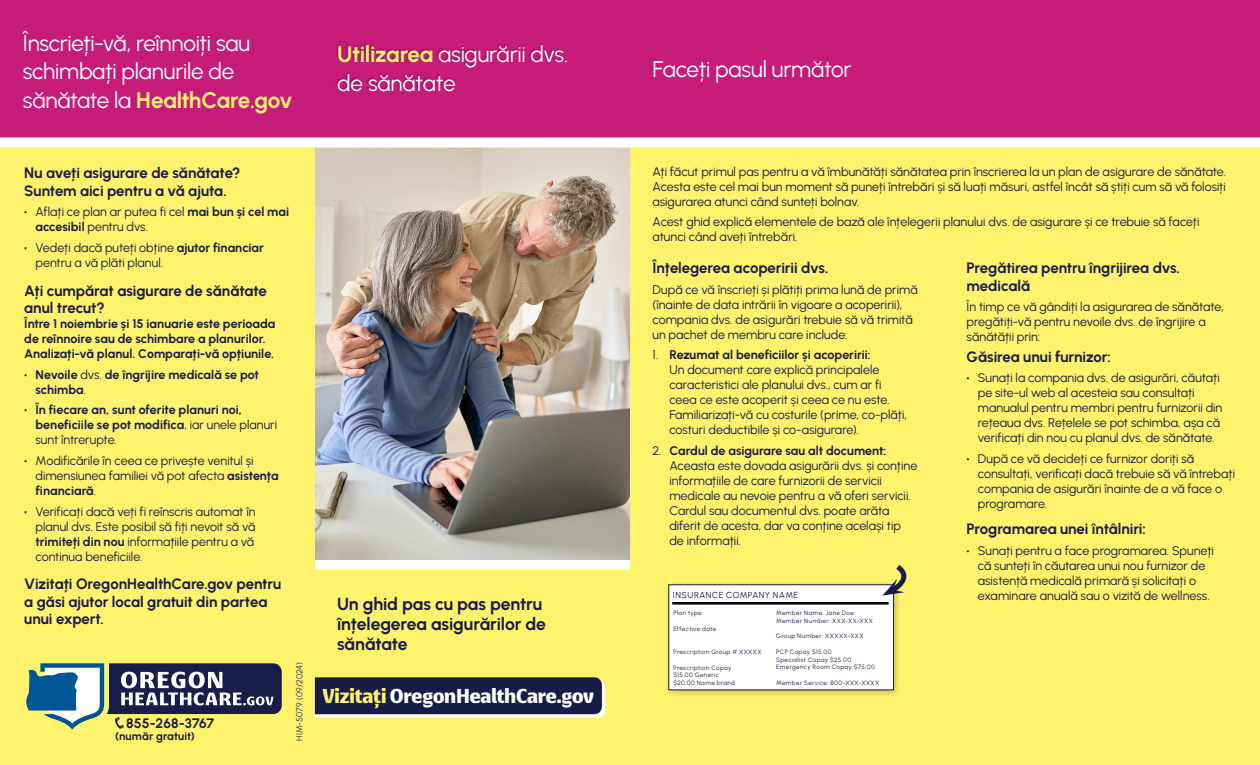
<style>
.page{position:relative;width:1260px;height:765px;background:#fff26c}
.page>*{position:absolute;margin:0;border:0;box-sizing:border-box;transform-origin:0 0}
.t1{font:22.5px/28.8px "Urbanist";letter-spacing:-.01em;color:#fff}
.t2{font:900 20.75px "Basel Neue";letter-spacing:-.045em;color:#fff;scale:.9 1}
.t3{font:17.5px/20px "Urbanist";letter-spacing:-.005em;color:#181d48}
.t4{font:15px/17.5px "Urbanist";letter-spacing:-.005em;color:#181d48}
.t5{font:13.75px "Urbanist";color:#181d48}
.t6{font:12.5px/15px "Urbanist";color:#181d48}
.t7{font:11.25px "Urbanist";letter-spacing:.015em;color:#181d48}
.t8{font:8.75px "Urbanist";letter-spacing:.06em;color:#181d48}
.t9{font:8.75px "Urbanist";letter-spacing:.015em;color:#333458}
.t10{font:6.25px/7.5px "Urbanist";letter-spacing:.065em;color:#181d48}
.s1{color:#fff26c}
</style>
<div class="page">
<div style="left:0;top:0;width:1260px;height:138px;background:#c61b79"></div>
<div style="left:335px;top:43px;width:232px;height:49px;background:#000;opacity:.25"></div>
<div style="left:315px;top:560px;width:315px;height:10px;background:#fff"></div>
<img style="left:315px;top:148px;width:315px;height:412px">
<div style="left:664px;top:580px;width:238px;height:118px;background:#000;opacity:.25"></div>
<div style="left:669px;top:585px;width:225px;height:105px;background:#fff"></div>
<hr style="left:672px;top:602px;width:217px;height:3px;background:#000">
<svg style="left:882px;top:565px;width:25px;height:31px"></svg>
<div style="left:0;top:138px;width:1260px;height:10px;background:#fff"></div>
<svg style="left:315px;top:677px;width:290px;height:41px;background:#313559"></svg>
<svg style="left:26px;top:663px;width:256px;height:66px"></svg>
<h1 class="t1" style="left:23px;top:28px;width:271px">Înscrieți-vă, reînnoiți sau schimbați planurile de sănătate la <span class="s1">HealthCare.gov</span></h1>
<h1 class="t1" style="left:337px;top:39px;width:232px"><span class="s1">Utilizarea</span> asigurării dvs. de sănătate</h1>
<p class="t4" style="left:24px;top:164px;width:218px">Nu aveți asigurare de sănătate?<br>Suntem aici pentru a vă ajuta.</p>
<p class="t6" style="left:35px;top:204px;width:255px;text-indent:-11px">• Aflați ce plan ar putea fi cel mai bun și cel mai accesibil pentru dvs.</p>
<p class="t6" style="left:35px;top:240px;width:230px;text-indent:-11px">• Vedeți dacă puteți obține ajutor financiar pentru a vă plăti planul.</p>
<p class="t4" style="left:24px;top:281px;width:244px">Ați cumpărat asigurare de sănătate anul trecut?</p>
<p class="t6" style="left:24px;top:316px;width:253px">Între 1 noiembrie și 15 ianuarie este perioada de reînnoire sau de schimbare a planurilor.<br>Analizați-vă planul. Comparați-vă opțiunile.</p>
<p class="t6" style="left:35px;top:366px;width:225px;text-indent:-11px">• Nevoile dvs. de îngrijire medicală se pot schimba.</p>
<p class="t6" style="left:35px;top:402px;width:243px;text-indent:-11px">• În fiecare an, sunt oferite planuri noi, beneficiile se pot modifica, iar unele planuri sunt întrerupte.</p>
<p class="t6" style="left:35px;top:453px;width:245px;text-indent:-11px">• Modificările în ceea ce privește venitul și dimensiunea familiei vă pot afecta asistența financiară.</p>
<p class="t6" style="left:35px;top:503px;width:222px;text-align:justify;text-indent:-11px">• Verificați dacă veți fi reînscris automat în planul dvs. Este posibil să fiți nevoit să vă trimiteți din nou informațiile pentru a vă continua beneficiile.</p>
<p class="t4" style="left:24px;top:575px;width:258px">Vizitați OregonHealthCare.gov pentru a găsi ajutor local gratuit din partea unui expert.</p>
<p class="t5" style="left:126px;top:714px;width:89px">855-268-3767</p>
<p class="t7" style="left:115px;top:728px;width:81px">(număr gratuit)</p>
<p class="t9" style="left:294px;top:741px;width:81px;rotate:-90deg">HIM-5079 (09/2024)</p>
<h3 class="t3" style="left:337px;top:594px;width:211px">Un ghid pas cu pas pentru înțelegerea asigurărilor de sănătate</h3>
<h2 class="t2" style="left:322px;top:683px;width:304px"><span class="s1">Vizitați</span> OregonHealthCare.gov</h2>
<h1 class="t1" style="left:652px;top:54px;width:201px">Faceți pasul următor</h1>
<p class="t6" style="left:652px;top:163px;width:575px;text-align:justify">Ați făcut primul pas pentru a vă îmbunătăți sănătatea prin înscrierea la un plan de asigurare de sănătate.<br>Acesta este cel mai bun moment să puneți întrebări și să luați măsuri, astfel încât să știți cum să vă folosiți asigurarea atunci când sunteți bolnav.</p>
<p class="t6" style="left:652px;top:214px;width:549px">Acest ghid explică elementele de bază ale înțelegerii planului dvs. de asigurare și ce trebuie să faceți atunci când aveți întrebări.</p>
<p class="t4" style="left:652px;top:259px;width:178px">Înțelegerea acoperirii dvs.</p>
<p class="t6" style="left:652px;top:281px;width:267px">După ce vă înscrieți și plătiți prima lună de primă (înainte de data intrării în vigoare a acoperirii), compania dvs. de asigurări trebuie să vă trimită un pachet de membru care include:</p>
<p class="t6" style="left:669px;top:347px;width:239px;text-indent:-17px">1. Rezumat al beneficiilor și acoperirii:<br>Un document care explică principalele caracteristici ale planului dvs., cum ar fi ceea ce este acoperit și ceea ce nu este.<br>Familiarizați-vă cu costurile (prime, co-plăți, costuri deductibile și co-asigurare).</p>
<p class="t6" style="left:669px;top:443px;width:249px;text-indent:-17px">2. Cardul de asigurare sau alt document:<br>Aceasta este dovada asigurării dvs. și conține informațiile de care furnizorii de servicii medicale au nevoie pentru a vă oferi servicii.<br>Cardul sau documentul dvs. poate arăta diferit de acesta, dar va conține același tip de informații.</p>
<p class="t8" style="left:673px;top:589px;width:127px">INSURANCE COMPANY NAME</p>
<p class="t10" style="left:673px;top:609px;width:30px">Plan type</p>
<p class="t10" style="left:673px;top:625px;width:44px">Effective date</p>
<p class="t10" style="left:673px;top:648px;width:90px">Prescription Group # XXXXX</p>
<p class="t10" style="left:673px;top:664px;width:63px">Prescription Copay $15.00 Generic $20.00 Name brand</p>
<p class="t10" style="left:776px;top:609px;width:98px">Member Name: Jane Doe<br>Member Number: XXX-XX-XXX</p>
<p class="t10" style="left:776px;top:632px;width:89px">Group Number: XXXXX-XXX</p>
<p class="t10" style="left:776px;top:648px;width:100px">PCP Copay $15.00<br>Specialist Copay $25.00<br>Emergency Room Copay $75.00</p>
<p class="t10" style="left:776px;top:679px;width:105px">Member Service: 800-XXX-XXXX</p>
<p class="t4" style="left:967px;top:259px;width:215px">Pregătirea pentru îngrijirea dvs. medicală</p>
<p class="t6" style="left:967px;top:299px;width:259px">În timp ce vă gândiți la asigurarea de sănătate, pregătiți-vă pentru nevoile dvs. de îngrijire a sănătății prin:</p>
<p class="t4" style="left:967px;top:347px;width:146px">Găsirea unui furnizor:</p>
<p class="t6" style="left:978px;top:370px;width:246px;text-indent:-11px">• Sunați la compania dvs. de asigurări, căutați pe site-ul web al acesteia sau consultați manualul pentru membri pentru furnizorii din rețeaua dvs. Rețelele se pot schimba, așa că verificați din nou cu planul dvs. de sănătate.</p>
<p class="t6" style="left:978px;top:451px;width:259px;text-indent:-11px">• După ce vă decideți ce furnizor doriți să consultați, verificați dacă trebuie să vă întrebați compania de asigurări înainte de a vă face o programare.</p>
<p class="t4" style="left:967px;top:520px;width:181px">Programarea unei întâlniri:</p>
<p class="t6" style="left:967px;top:543px;width:249px;text-align:center">• Sunați pentru a face programarea. Spuneți că sunteți în căutarea unui nou furnizor de asistență medicală primară și solicitați o examinare anuală sau o vizită de wellness.</p>
</div>
